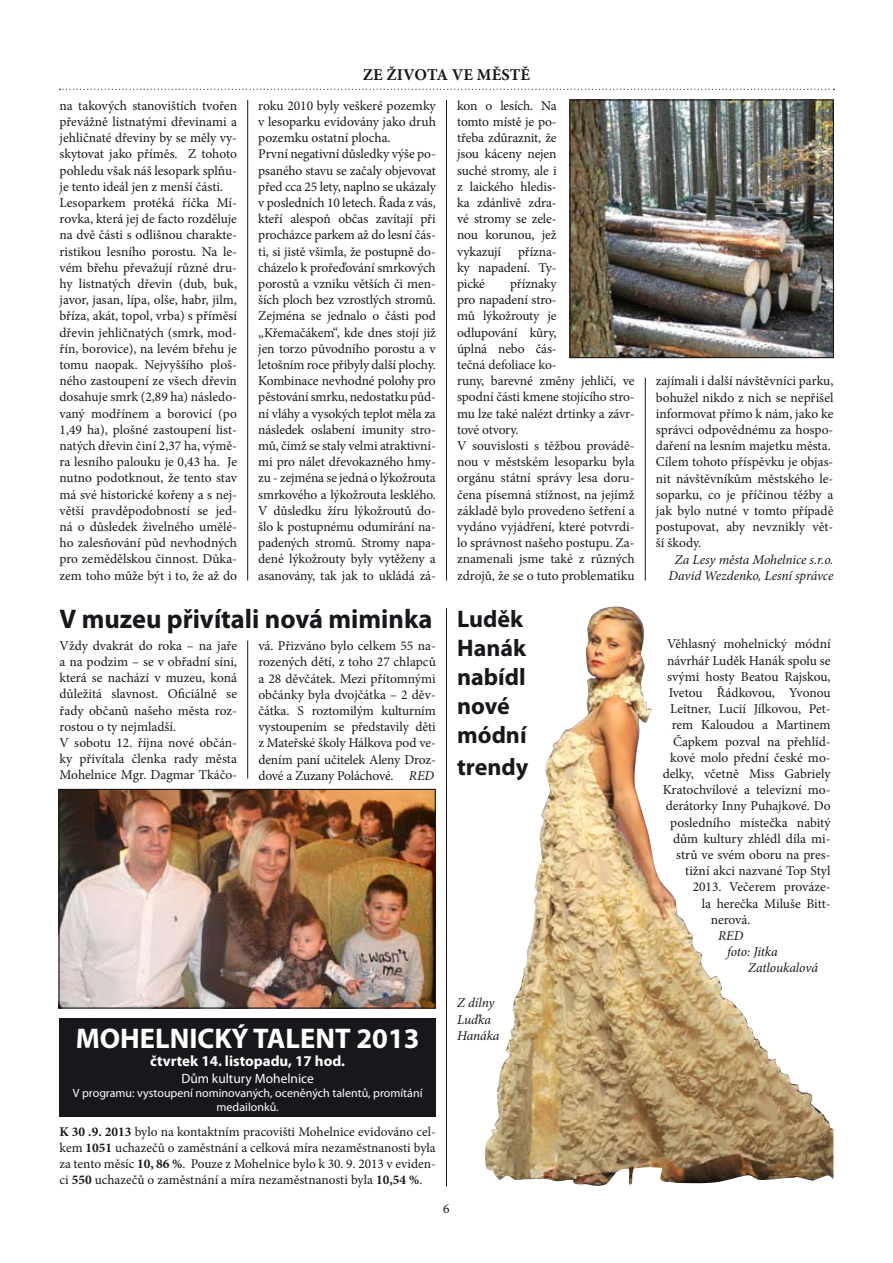
<style>
.page{position:relative;width:893px;height:1263px;background:#fff}
.page>*{position:absolute;margin:0;border:0;box-sizing:border-box;transform-origin:0 0}
.t1{font:700 28.5px "Myriad Pro";color:#fff}
.t2{font:700 27px "Myriad Pro";color:#1a171c}
.t3{font:700 24px/28.8px "Myriad Pro";color:#1a171c}
.t4{font:700 16.5px "Minion Pro";letter-spacing:.01em;color:#1a171c}
.t5{font:700 15px "Myriad Pro";color:#fff}
.t6{font:13.5px/16.2px "Minion Pro";letter-spacing:-.005em;color:#1a171c}
.t7{font:italic 13.5px/16.2px "Minion Pro";letter-spacing:-.01em;color:#1a171c;text-align:center}
.t8{font:13.5px "Myriad Pro";color:#fff}
.t9{font:13.35px/16px "Minion Pro";color:#1a171c;text-align:justify}
.t10{font:12px/14.4px "Myriad Pro";color:#fff;text-align:center}
.s1{font-style:italic}
.s2{font-weight:700}
</style>
<div class="page">
<svg style="left:60px;top:89px;width:774px;height:1px"></svg>
<img style="left:60px;top:791px;width:374px;height:215px">
<div style="left:58px;top:789px;width:378px;height:219px;border:1px solid #1a171c"></div>
<img style="left:571px;top:101px;width:261px;height:255px">
<div style="left:569px;top:99px;width:265px;height:259px;border:1px solid #1a171c"></div>
<div style="left:60px;top:1018px;width:376px;height:99px;background:#1a171c"></div>
<img style="left:485px;top:607px;width:346px;height:579px">
<hr style="left:247px;top:100px;width:1px;height:480px;background:#1a171c">
<hr style="left:446px;top:100px;width:1px;height:480px;background:#1a171c">
<hr style="left:645px;top:378px;width:1px;height:202px;background:#1a171c">
<hr style="left:446px;top:608px;width:1px;height:578px;background:#1a171c">
<hr style="left:247px;top:640px;width:1px;height:138px;background:#1a171c">
<p class="t4" style="left:363px;top:63px;width:64px">ZE ŽIVOTA</p>
<p class="t4" style="left:452px;top:63px;width:80px">VE MĚSTĚ</p>
<p class="t6" style="left:60px;top:97px;width:179px">na takových stanovištích tvořen převážně listnatými dřevinami a jehličnaté dřeviny by se měly vy&shy;skytovat jako příměs. Z tohoto pohledu však náš lesopark splňu&shy;je tento ideál jen z menší části.<br>Lesoparkem protéká říčka Mí&shy;rovka, která jej de facto rozděluje na dvě části s odlišnou charakte&shy;ristikou lesního porostu. Na le&shy;vém břehu převažují různé dru&shy;hy listnatých dřevin (dub, buk, javor, jasan, lípa, olše, habr, jilm, bříza, akát, topol, vrba) s příměsí dřevin jehličnatých (smrk, mod&shy;řín, borovice), na levém břehu je tomu naopak. Nejvyššího ploš&shy;ného zastoupení ze všech dřevin dosahuje smrk (2,89 ha) následo&shy;vaný modřínem a borovicí (po<br>1,49 ha), plošné zastoupení list&shy;natých dřevin činí 2,37 ha, výmě&shy;ra lesního palouku je 0,43 ha. Je nutno podotknout, že tento stav má své historické kořeny a s nej&shy;větší pravděpodobností se jed&shy;ná o důsledek živelného umělé&shy;ho zalesňování půd nevhodných pro zemědělskou činnost. Důka&shy;zem toho může být i to, že až do</p>
<p class="t6" style="left:258px;top:97px;width:179px">roku 2010 byly veškeré pozemky v lesoparku evidovány jako druh pozemku ostatní plocha.<br>První negativní důsledky výše po&shy;psaného stavu se začaly objevovat před cca 25 lety, naplno se ukázaly v posledních 10 letech. Řada z vás, kteří alespoň občas zavítají při procházce parkem až do lesní čás&shy;ti, si jistě všimla, že postupně do&shy;cházelo k prořeďování smrkových porostů a vzniku větších či men&shy;ších ploch bez vzrostlých stromů.<br>Zejména se jednalo o části pod „Křemačákem“, kde dnes stojí již jen torzo původního porostu a v letošním roce přibyly další plochy.<br>Kombinace nevhodné polohy pro pěstování smrku, nedostatku půd&shy;ní vláhy a vysokých teplot měla za následek oslabení imunity stro&shy;mů, čímž se staly velmi atraktivní&shy;mi pro nálet dřevokazného hmy&shy;zu - zejména se jedná o lýkožrouta smrkového a lýkožrouta lesklého.<br>V důsledku žíru lýkožroutů do&shy;šlo k postupnému odumírání na&shy;padených stromů. Stromy napa&shy;dené lýkožrouty byly vytěženy a asanovány, tak jak to ukládá zá-</p>
<p class="t6" style="left:457px;top:97px;width:101px;text-align:justify">kon o lesích. Na tomto místě je po&shy;třeba zdůraznit, že jsou káceny nejen suché stromy, ale i z laického hledis&shy;ka zdánlivě zdra&shy;vé stromy se zele&shy;nou korunou, jež vykazují přízna&shy;ky napadení. Ty&shy;pické</p>
<p class="t6" style="left:457px;top:276px;width:179px;text-indent:53px">příznaky<br>pro napadení stro-<br>mů lýkožrouty je<br>odlupování kůry,<br>úplná nebo čás-<br>tečná defoliace ko-<br>runy, barevné změny jehličí, ve spodní části kmene stojícího stro&shy;mu lze také nalézt drtinky a závr&shy;tové otvory.<br>V souvislosti s těžbou provádě&shy;nou v městském lesoparku byla orgánu státní správy lesa doru&shy;čena písemná stížnost, na jejímž základě bylo provedeno šetření a vydáno vyjádření, které potvrdi&shy;lo správnost našeho postupu. Za&shy;znamenali jsme také z různých zdrojů, že se o tuto problematiku</p>
<h2 class="t2" style="left:60px;top:602px;width:374px">V muzeu přivítali nová miminka</h2>
<p class="t6" style="left:60px;top:637px;width:179px">Vždy dvakrát do roka – na jaře a na podzim – se v obřadní síni, která se nachází v muzeu, koná důležitá slavnost. Oficiálně se řady občanů našeho města roz&shy;rostou o ty nejmladší.<br>V sobotu 12. října nové občán&shy;ky přivítala členka rady města<br>Mohelnice Mgr. Dagmar Tkáčo-</p>
<p class="t6" style="left:258px;top:638px;width:179px;text-align:justify">vá. Přizváno bylo celkem 55 na&shy;rozených dětí, z toho 27 chlapců a 28 děvčátek. Mezi přítomnými občánky byla dvojčátka – 2 děv&shy;čátka. S roztomilým kulturním vystoupením se představily děti z Mateřské školy Hálkova pod ve&shy;dením paní učitelek Aleny Droz&shy;dové a Zuzany Poláchové. <span class="s1">RED</span></p>
<h3 class="t3" style="left:457px;top:604px;width:71px">Luděk<br>Hanák nabídl nové módní</h3>
<h3 class="t3" style="left:457px;top:752px;width:73px">trendy</h3>
<h1 class="t1" style="left:76px;top:1020px;width:345px">MOHELNICKÝ TALENT 2013</h1>
<p class="t5" style="left:150px;top:1051px;width:196px">čtvrtek 14. listopadu, 17 hod.</p>
<p class="t8" style="left:181px;top:1070px;width:134px">Dům kultury Mohelnice</p>
<p class="t10" style="left:73px;top:1085px;width:351px">V programu: vystoupení nominovaných, oceněných talentů, promítání medailonků.</p>
<p class="t9" style="left:60px;top:1124px;width:378px"><span class="s2">K 30 .9. 2013</span> bylo na kontaktním pracovišti Mohelnice evidováno cel&shy;kem <span class="s2">1051</span> uchazečů o zaměstnání a celková míra nezaměstnanosti byla za tento měsíc <span class="s2">10, 86 %</span>. Pouze z Mohelnice bylo k 30. 9. 2013 v eviden&shy;ci <span class="s2">550</span> uchazečů o zaměstnání a míra nezaměstnanosti byla <span class="s2">10,54 %</span>.</p>
<p class="t7" style="left:457px;top:995px;width:44px;text-align:left">Z dílny<br>Luďka<br>Hanáka</p>
<p class="t6" style="left:443px;top:1201px;width:8px">6</p>
<p class="t6" style="left:656px;top:373px;width:179px">zajímali i další návštěvníci parku, bohužel nikdo z nich se nepřišel informovat přímo k nám, jako ke správci odpovědnému za hospo&shy;daření na lesním majetku města.<br>Cílem tohoto příspěvku je objas&shy;nit návštěvníkům městského le&shy;soparku, co je příčinou těžby a jak bylo nutné v tomto případě postupovat, aby nevznikly vět&shy;ší škody.</p>
<p class="t7" style="left:669px;top:551px;width:166px">Za Lesy města Mohelnice s.r.o.<br>David Wezdenko, Lesní správce</p>
<p class="t6" style="left:667px;top:636px;width:165px">Věhlasný mohelnický módní</p>
<p class="t6" style="left:667px;top:652px;width:165px">návrhář Luděk Hanák spolu se</p>
<p class="t6" style="left:667px;top:668px;width:165px">svými hosty Beatou Rajskou,</p>
<p class="t6" style="left:669px;top:685px;width:163px">Ivetou Řádkovou, Yvonou</p>
<p class="t6" style="left:670px;top:701px;width:162px">Leitner, Lucií Jílkovou, Pet-</p>
<p class="t6" style="left:672px;top:717px;width:160px">rem Kaloudou a Martinem</p>
<p class="t6" style="left:673px;top:733px;width:159px">Čapkem pozval na přehlíd-</p>
<p class="t6" style="left:670px;top:749px;width:162px">kové molo přední české mo-</p>
<p class="t6" style="left:663px;top:766px;width:169px">delky, včetně Miss Gabriely</p>
<p class="t6" style="left:663px;top:782px;width:169px">Kratochvílové a televizní mo-</p>
<p class="t6" style="left:666px;top:798px;width:167px">derátorky Inny Puhajkové. Do</p>
<p class="t6" style="left:670px;top:814px;width:162px">posledního místečka nabitý</p>
<p class="t6" style="left:673px;top:830px;width:159px">dům kultury zhlédl díla mi-</p>
<p class="t6" style="left:676px;top:847px;width:156px">strů ve svém oboru na pres-</p>
<p class="t6" style="left:685px;top:863px;width:147px">tižní akci nazvané Top Styl</p>
<p class="t6" style="left:693px;top:879px;width:140px">2013. Večerem prováze-</p>
<p class="t6" style="left:702px;top:895px;width:131px">la herečka Miluše Bitt-</p>
<p class="t6" style="left:711px;top:911px;width:41px">nerová.</p>
<p class="t7" style="left:718px;top:928px;width:27px">RED</p>
<p class="t7" style="left:727px;top:944px;width:52px">foto: Jitka</p>
<p class="t7" style="left:748px;top:960px;width:71px">Zatloukalová</p>
</div>
